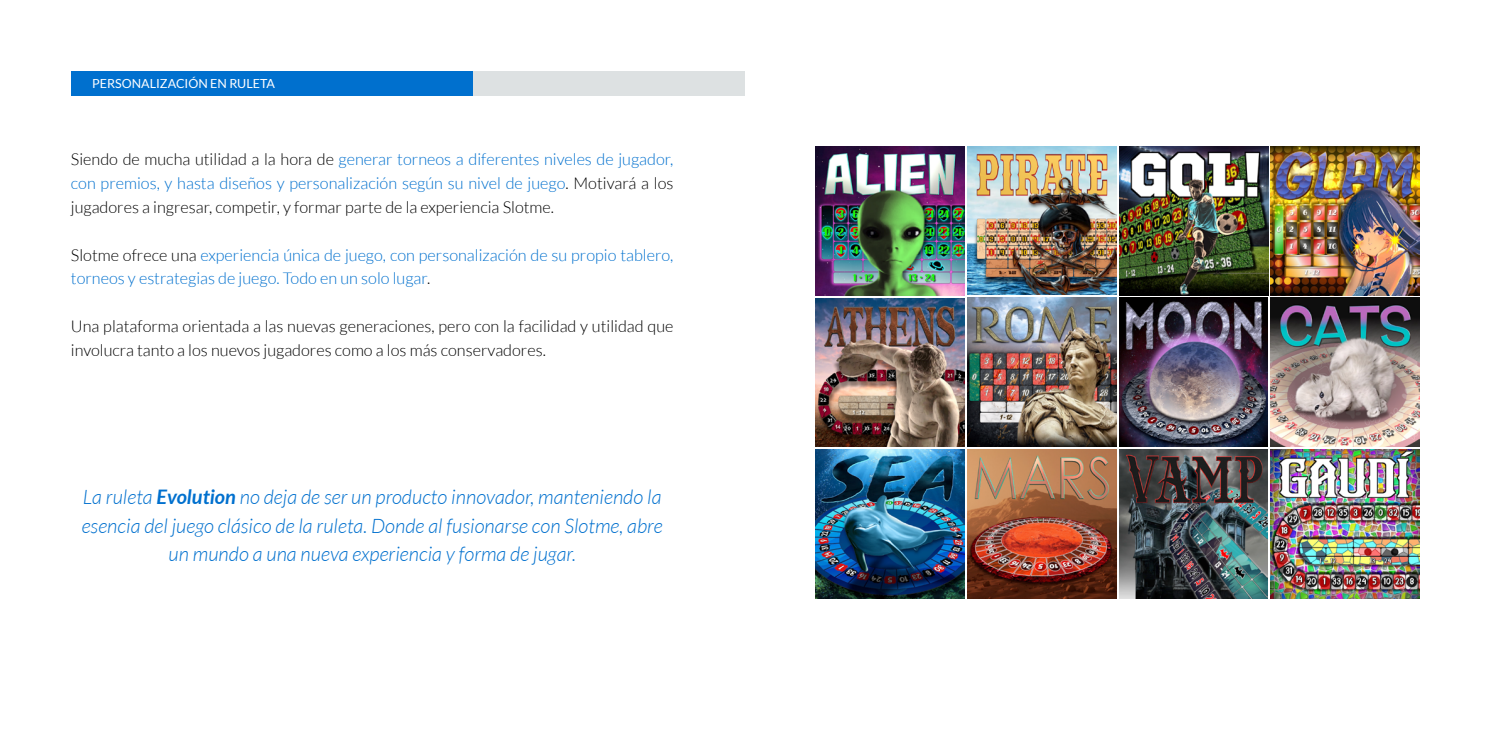
<style>
.page{position:relative;width:1489px;height:745px;background:#fff}
.page>*{position:absolute;margin:0;border:0;box-sizing:border-box;transform-origin:0 0}
.t1{font:italic 300 20px/28.8px "Lato";color:#0070ce;text-align:center}
.t2{font:300 16.25px/23.8px "Lato";color:#000;text-align:justify}
.t3{font:300 16.25px/23.8px "Lato";color:#0070ce}
.t4{font:12.5px "Lato";color:#fff}
.s1{color:#0070ce}
.s2{color:#000}
.s3{font-weight:700}
</style>
<div class="page">
<div style="left:472px;top:71px;width:272px;height:25px;background:#dde1e2"></div>
<div style="left:71px;top:71px;width:401px;height:25px;background:#0070ce"></div>
<img style="left:815px;top:147px;width:149px;height:149px">
<img style="left:815px;top:298px;width:149px;height:148px">
<img style="left:1270px;top:146px;width:149px;height:149px">
<img style="left:1270px;top:298px;width:149px;height:148px">
<img style="left:1270px;top:449px;width:149px;height:149px">
<img style="left:1119px;top:146px;width:148px;height:149px">
<img style="left:815px;top:449px;width:149px;height:149px">
<img style="left:1119px;top:449px;width:148px;height:149px">
<img style="left:967px;top:146px;width:149px;height:148px">
<img style="left:967px;top:298px;width:149px;height:148px">
<img style="left:967px;top:449px;width:149px;height:149px">
<img style="left:1119px;top:298px;width:148px;height:148px">
<p class="t4" style="left:92px;top:77px;width:184px">PERSONALIZACIÓN EN RULETA</p>
<p class="t2" style="left:71px;top:148px;width:604px">Siendo de mucha utilidad a la hora de <span class="s1">generar torneos a diferentes niveles de jugador, con premios, y hasta diseños y personalización según su nivel de juego</span>. Motivará a los jugadores a ingresar, competir, y formar parte de la experiencia Slotme.</p>
<p class="t3" style="left:71px;top:243px;width:604px"><span class="s2">Slotme ofrece una</span> experiencia única de juego, con personalización de su propio tablero, torneos y estrategias de juego. Todo en un solo lugar<span class="s2">.</span></p>
<p class="t2" style="left:71px;top:314px;width:604px">Una plataforma orientada a las nuevas generaciones, pero con la facilidad y utilidad que involucra tanto a los nuevos jugadores como a los más conservadores.</p>
<p class="t1" style="left:82px;top:482px;width:582px">La ruleta <span class="s3">Evolution</span> no deja de ser un producto innovador, manteniendo la esencia del juego clásico de la ruleta. Donde al fusionarse con Slotme, abre un mundo a una nueva experiencia y forma de jugar.</p>
</div>
